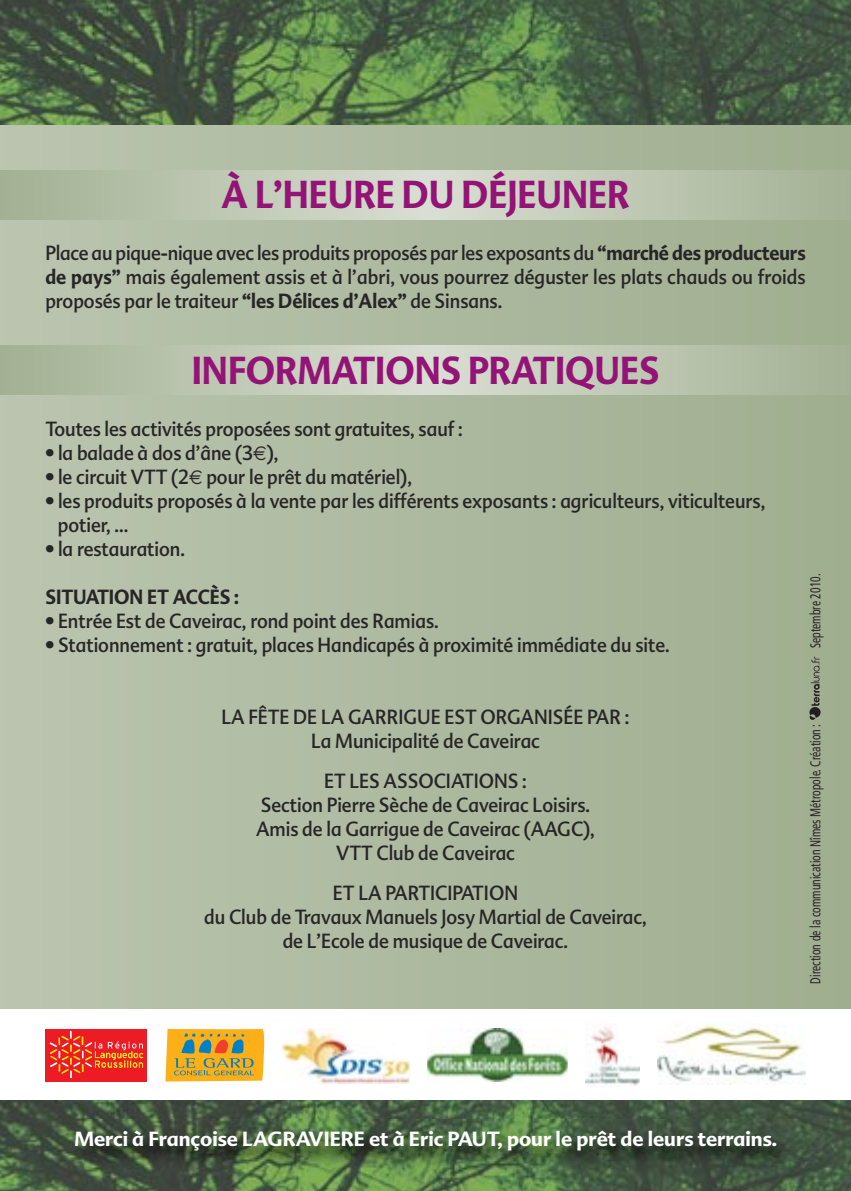
<style>
.page{position:relative;width:851px;height:1191px;background:#fff}
.page>*{position:absolute;margin:0;border:0;box-sizing:border-box;transform-origin:0 0}
.t1{font:700 38px "Advert";color:#941377;scale:.9 1}
.t2{font:20px/24px "Advert";color:#272627;text-align:center;scale:.9 1}
.t3{font:700 20px "Advert";color:#fff}
.t4{font:700 20px "Advert";color:#272627;scale:.9 1}
.t5{font:condensed 14.4px "Frutiger";color:#272627;scale:.8 1}
.s1{font-weight:700}
.s2{font-family:"Euro Sans"}
</style>
<div class="page">
<div style="left:0;top:0;width:850px;height:1191px;background:linear-gradient(to right,#bbc5af,#a0ae90)"></div>
<img style="left:0;top:0;width:850px;height:125px">
<img style="left:0;top:1100px;width:850px;height:91px">
<div style="left:0;top:1009px;width:850px;height:91px;background:#fff"></div>
<svg style="left:0;top:170px;width:850px;height:49px;background:#bdc7b2"></svg>
<svg style="left:0;top:345px;width:850px;height:49px;background:#bdc7b2"></svg>
<img style="left:37px;top:1119px;width:794px;height:72px">
<img style="left:657px;top:1023px;width:148px;height:61px">
<img style="left:585px;top:1023px;width:54px;height:63px">
<img style="left:427px;top:1028px;width:140px;height:53px">
<img style="left:282px;top:1028px;width:127px;height:55px">
<div style="left:45px;top:1028px;width:102px;height:53px;background:#ed1c24"></div>
<svg style="left:50px;top:1030px;width:93px;height:48px"></svg>
<svg style="left:165px;top:1028px;width:99px;height:53px;background:#d4a83c"></svg>
<svg style="left:808px;top:656px;width:12px;height:64px"></svg>
<h1 class="t1" style="left:221px;top:179px;width:455px">À L’HEURE DU DÉJEUNER</h1>
<p class="t2" style="left:45px;top:243px;width:846px;text-align:justify">Place au pique-nique avec les produits proposés par les exposants du <span class="s1">“marché des producteurs de pays”</span> mais également assis et à l’abri, vous pourrez déguster les plats chauds ou froids proposés par le traiteur <span class="s1">“les Délices d’Alex”</span> de Sinsans.</p>
<h1 class="t1" style="left:192px;top:355px;width:520px">INFORMATIONS PRATIQUES</h1>
<p class="t2" style="left:45px;top:419px;width:465px">Toutes les activités proposées sont gratuites, sauf :</p>
<p class="t2" style="left:45px;top:443px;width:260px">• la balade à dos d’âne (3<span class="s2">€</span>),</p>
<p class="t2" style="left:45px;top:467px;width:409px">• le circuit VTT (2<span class="s2">€</span> pour le prêt du matériel),</p>
<p class="t2" style="left:58px;top:491px;width:787px;text-align:left;text-indent:-12px">• les produits proposés à la vente par les différents exposants : agriculteurs, viticulteurs, potier, …</p>
<p class="t2" style="left:45px;top:539px;width:157px">• la restauration.</p>
<p class="t4" style="left:45px;top:589px;width:216px">SITUATION ET ACCÈS :</p>
<p class="t2" style="left:45px;top:611px;width:438px">• Entrée Est de Caveirac, rond point des Ramias.</p>
<p class="t2" style="left:45px;top:635px;width:695px">• Stationnement : gratuit, places Handicapés à proximité immédiate du site.</p>
<p class="t2" style="left:221px;top:707px;width:455px">LA FÊTE DE LA GARRIGUE EST ORGANISÉE PAR :<br>La Municipalité de Caveirac</p>
<p class="t2" style="left:256px;top:771px;width:378px">ET LES ASSOCIATIONS :<br>Section Pierre Sèche de Caveirac Loisirs.<br>Amis de la Garrigue de Caveirac (AAGC),<br>VTT Club de Caveirac</p>
<p class="t2" style="left:204px;top:883px;width:493px">ET LA PARTICIPATION<br>du Club de Travaux Manuels Josy Martial de Caveirac, de L’Ecole de musique de Caveirac.</p>
<p class="t5" style="left:808px;top:648px;width:95px;rotate:-90deg">Septembre 2010.</p>
<p class="t5" style="left:808px;top:983px;width:326px;rotate:-90deg">Direction de la communication Nîmes Métropole. Création :</p>
<p class="t3" style="left:74px;top:1130px;width:704px">Merci à Françoise LAGRAVIERE et à Eric PAUT, pour le prêt de leurs terrains.</p>
</div>
